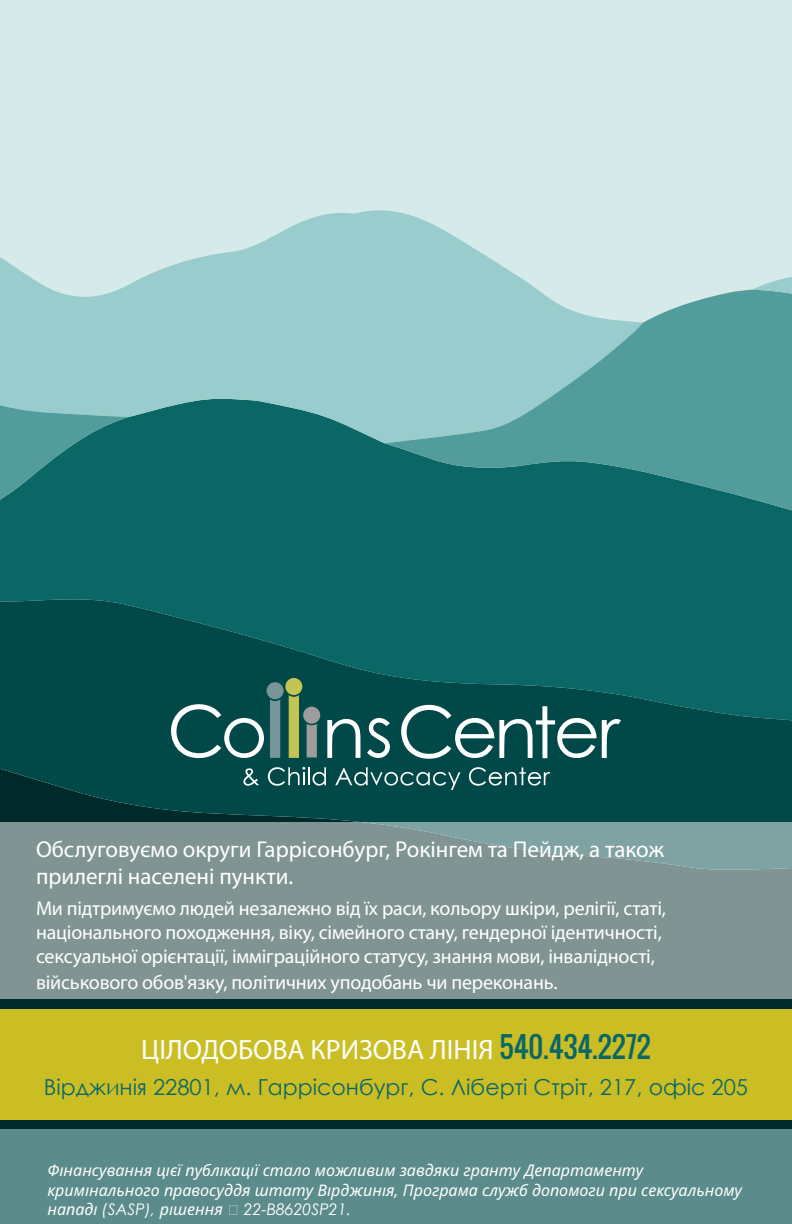
<style>
.page{position:relative;width:792px;height:1224px;background:#fff}
.page>*{position:absolute;margin:0;border:0;box-sizing:border-box;transform-origin:0 0}
.t1{font:28px "Myriad Pro";color:#fff}
.t2{font:23px/27.6px "Myriad Pro";color:#fff}
.t3{font:22px "Century Gothic";color:#0a6766}
.t4{font:20px/24px "Myriad Pro";letter-spacing:-.01em;color:#fff}
.t5{font:italic 16px/19.2px "Noto Sans";color:#fff}
.t6{font:italic 16px "Century Gothic";color:#fff}
.s1{font-family:"Oswald";color:#0a6766}
.s2{font-family:"Noto Sans"}
</style>
<div class="page">
<div style="left:0;top:0;width:792px;height:505px;background:#d6eaea"></div>
<div style="left:0;top:999px;width:792px;height:130px;background:#002a29"></div>
<svg style="left:0;top:210px;width:538px;height:301px;fill:#9cc"></svg>
<svg style="left:0;top:511px;width:792px;height:312px;background:#03504f"></svg>
<svg style="left:385px;top:290px;width:407px;height:394px;background:#398988"></svg>
<svg style="left:752px;top:277px;width:40px;height:252px;background:#509b9a"></svg>
<svg style="left:0;top:347px;width:128px;height:239px;background:#3d8c8b"></svg>
<div style="left:0;top:1129px;width:792px;height:95px;background:#5b8b8a"></div>
<svg style="left:289px;top:695px;width:10px;height:63px"></svg>
<svg style="left:270px;top:699px;width:10px;height:59px"></svg>
<svg style="left:171px;top:704px;width:93px;height:54px"></svg>
<svg style="left:327px;top:718px;width:34px;height:40px"></svg>
<svg style="left:367px;top:718px;width:25px;height:41px"></svg>
<svg style="left:307px;top:724px;width:10px;height:33px"></svg>
<svg style="left:401px;top:704px;width:220px;height:55px"></svg>
<div style="left:303px;top:707px;width:17px;height:17px;background:#9e9d9c;border-radius:50%"></div>
<div style="left:267px;top:682px;width:17px;height:17px;background:#78969a;border-radius:50%"></div>
<div style="left:285px;top:678px;width:17px;height:17px;background:#c3c453;border-radius:50%"></div>
<svg style="left:243px;top:768px;width:16px;height:18px"></svg>
<svg style="left:335px;top:767px;width:125px;height:23px;background:#2b6766"></svg>
<svg style="left:469px;top:767px;width:81px;height:20px;background:#37706f"></svg>
<svg style="left:268px;top:766px;width:58px;height:21px"></svg>
<div style="left:0;top:1009px;width:792px;height:110px;background:#cbbe24"></div>
<div style="left:0;top:823px;width:792px;height:176px;background:linear-gradient(to right,#7f9392,#7f9897)"></div>
<p class="t2" style="left:36px;top:835px;width:630px">Обслуговуємо округи Гаррісонбург, Рокінгем та Пейдж, а також прилеглі населені пункти.</p>
<p class="t4" style="left:36px;top:896px;width:632px">Ми підтримуємо людей незалежно від їх раси, кольору шкіри, релігії, статі, національного походження, віку, сімейного стану, гендерної ідентичності, сексуальної орієнтації, імміграційного статусу, знання мови, інвалідності,</p>
<p class="t4" style="left:36px;top:970px;width:523px">військового обов'язку, політичних уподобань чи переконань.</p>
<h1 class="t1" style="left:141px;top:1032px;width:511px">ЦІЛОДОБОВА КРИЗОВА ЛІНІЯ <span class="s1">540.434.2272</span></h1>
<p class="t3" style="left:44px;top:1071px;width:706px">Вірджинія 22801, м. Гаррісонбург, С. Ліберті Стріт, 217, офіс 205</p>
<p class="t5" style="left:48px;top:1161px;width:696px">Фінансування цієї публікації стало можливим завдяки гранту Департаменту кримінального правосуддя штату Вірджинія, Програма служб допомоги при сексуальному</p>
<p class="t6" style="left:48px;top:1199px;width:305px"><span class="s2">нападі</span> (SASP), <span class="s2">рішення</span> № 22-B8620SP21.</p>
</div>
